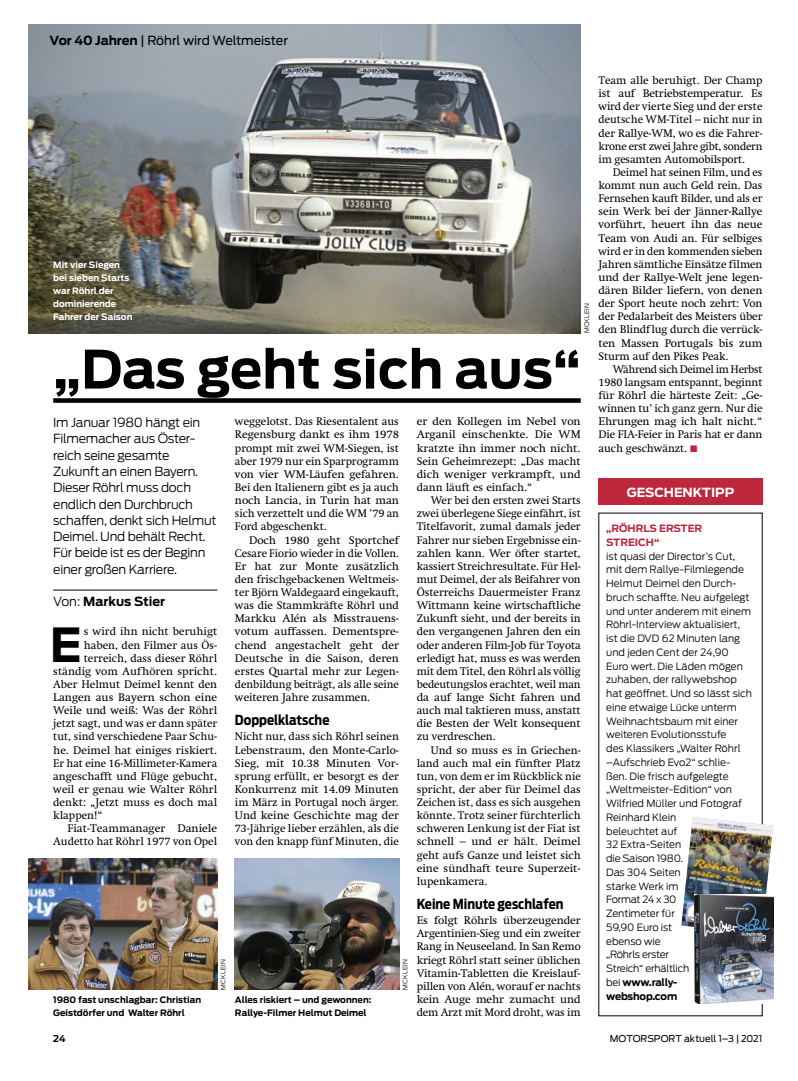
<style>
.page{position:relative;width:798px;height:1081px;background:#fff}
.page>*{position:absolute;margin:0;border:0;box-sizing:border-box;transform-origin:0 0}
.t1{font:700 52.5px "Antenna";color:#000}
.t2{font:700 46.62px "Antenna";color:#000}
.t3{font:700 13.75px "Antenna Condensed";color:#000}
.t4{font:300 12.5px/16.2px "Antenna";letter-spacing:-.02em;color:#000}
.t5{font:12.5px "Antenna";letter-spacing:-.01em;color:#000}
.t6{font:700 12.5px "Antenna";color:#000}
.t7{font:700 12.5px "Antenna";color:#fff}
.t8{font:11.25px/13.1px "Swift LT Std";color:#000;text-align:justify}
.t9{font:300 10px/13.8px "Antenna";color:#000}
.t10{font:700 10px/13.8px "Antenna";color:#bc273c}
.t11{font:9.38px "Antenna";color:#000}
.t12{font:700 9.38px "Antenna";color:#000}
.t13{font:700 8.75px/13.1px "Antenna";color:#000}
.t14{font:700 8.75px/13.1px "Antenna";color:#fff}
.t15{font:300 6.25px "Antenna";letter-spacing:.05em;color:#000}
.s1{font-weight:700}
.s2{font-weight:300}
.s3{color:#bc273c}
</style>
<div class="page">
<img style="left:28px;top:25px;width:552px;height:308px">
<img style="left:681px;top:817px;width:91px;height:110px">
<img style="left:694px;top:895px;width:78px;height:109px">
<img style="left:28px;top:858px;width:189px;height:132px">
<img style="left:235px;top:858px;width:164px;height:132px">
<div style="left:53px;top:398px;width:527px;height:5px;background:#000"></div>
<hr style="left:53px;top:590px;width:164px;height:1px;background:#000">
<div style="left:598px;top:478px;width:164px;height:27px;background:#bc273c"></div>
<p class="t5" style="left:50px;top:33px;width:240px"><span class="s1">Vor 40 Jahren</span> | Röhrl wird Weltmeister</p>
<p class="t14" style="left:53px;top:258px;width:81px">Mit vier Siegen bei sieben Starts war Röhrl der dominierende<br>Fahrer der Saison</p>
<p class="t15" style="left:583px;top:333px;width:32px;rotate:-90deg">MCKLEIN</p>
<h1 class="t1" style="left:53px;top:338px;width:529px">„Das geht sich aus“</h1>
<p class="t4" style="left:53px;top:414px;width:165px">Im Januar 1980 hängt ein<br>Filmemacher aus Öster&shy;reich seine gesamte<br>Zukunft an einen Bayern.<br>Dieser Röhrl muss doch endlich den Durchbruch schaffen, denkt sich Helmut<br>Deimel. Und behält Recht.<br>Für beide ist es der Beginn einer großen Karriere.</p>
<p class="t6" style="left:53px;top:594px;width:113px"><span class="s2">Von:</span> Markus Stier</p>
<h2 class="t2" style="left:50px;top:617px;width:34px">E</h2>
<p class="t8" style="left:84px;top:625px;width:135px">s wird ihn nicht beruhigt</p>
<p class="t8" style="left:235px;top:415px;width:165px">weggelotst. Das Riesentalent aus Regensburg dankt es ihm 1978 prompt mit zwei WM-Siegen, ist aber 1979 nur ein Sparprogramm von vier WM-Läufen gefahren.<br>Bei den Italienern gibt es ja auch noch Lancia, in Turin hat man sich verzettelt und die WM ’79 an Ford abgeschenkt.</p>
<p class="t8" style="left:235px;top:533px;width:165px;text-indent:14px">Doch 1980 geht Sportchef Cesare Fiorio wieder in die Vollen.<br>Er hat zur Monte zusätzlich den frischgebackenen Weltmeis&shy;ter Björn Waldegaard eingekauft, was die Stammkräfte Röhrl und Markku Alén als Misstrauens&shy;votum auffassen. Dementspre&shy;chend angestachelt geht der Deutsche in die Saison, deren erstes Quartal mehr zur Legen&shy;denbildung beiträgt, als alle seine weiteren Jahre zusammen.</p>
<p class="t3" style="left:235px;top:710px;width:96px">Doppelklatsche</p>
<p class="t8" style="left:235px;top:730px;width:165px">Nicht nur, dass sich Röhrl seinen Lebenstraum, den Monte-Carlo-Sieg, mit 10.38 Minuten Vor&shy;sprung erfüllt, er besorgt es der Konkurrenz mit 14.09 Minuten im März in Portugal noch ärger.<br>Und keine Geschichte mag der 73-Jährige lieber erzählen, als die von den knapp fünf Minuten, die</p>
<p class="t8" style="left:416px;top:415px;width:165px">er den Kollegen im Nebel von Arganil einschenkte. Die WM kratzte ihn immer noch nicht.<br>Sein Geheimrezept: „Das macht dich weniger verkrampft, und dann läuft es einfach.“</p>
<p class="t8" style="left:416px;top:494px;width:165px;text-indent:14px">Wer bei den ersten zwei Starts zwei überlegene Siege einfährt, ist Titelfavorit, zumal damals jeder Fahrer nur sieben Ergebnisse ein&shy;zahlen kann. Wer öfter startet, kassiert Streichresultate. Für Hel&shy;mut Deimel, der als Beifahrer von Österreichs Dauermeister Franz Wittmann keine wirtschaftliche Zukunft sieht, und der bereits in den vergangenen Jahren den ein oder anderen Film-Job für Toyota erledigt hat, muss es was werden mit dem Titel, den Röhrl als völlig bedeutungslos erachtet, weil man da auf lange Sicht fahren und auch mal taktieren muss, anstatt die Besten der Welt konsequent zu verdreschen.</p>
<p class="t8" style="left:416px;top:743px;width:165px;text-indent:14px">Und so muss es in Griechen&shy;land auch mal ein fünfter Platz tun, von dem er im Rückblick nie spricht, der aber für Deimel das Zeichen ist, dass es sich ausgehen könnte. Trotz seiner fürchterlich schweren Lenkung ist der Fiat ist schnell – und er hält. Deimel geht aufs Ganze und leistet sich eine sündhaft teure Superzeit&shy;lupenkamera.</p>
<p class="t3" style="left:416px;top:894px;width:148px">Keine Minute geschlafen</p>
<p class="t8" style="left:416px;top:914px;width:165px">Es folgt Röhrls überzeugender Argentinien-Sieg und ein zweiter Rang in Neuseeland. In San Remo kriegt Röhrl statt seiner üblichen Vitamin-Tabletten die Kreislauf&shy;pillen von Alén, worauf er nachts kein Auge mehr zumacht und dem Arzt mit Mord droht, was im</p>
<p class="t8" style="left:84px;top:638px;width:135px">haben, den Filmer aus Ös-</p>
<p class="t8" style="left:84px;top:651px;width:135px">terreich, dass dieser Röhrl</p>
<p class="t8" style="left:53px;top:664px;width:165px">ständig vom Aufhören spricht.</p>
<p class="t8" style="left:53px;top:678px;width:165px">Aber Helmut Deimel kennt den</p>
<p class="t8" style="left:53px;top:691px;width:165px">Langen aus Bayern schon eine</p>
<p class="t8" style="left:53px;top:704px;width:165px">Weile und weiß: Was der Röhrl</p>
<p class="t8" style="left:53px;top:717px;width:165px">jetzt sagt, und was er dann später</p>
<p class="t8" style="left:53px;top:730px;width:165px">tut, sind verschiedene Paar Schu-</p>
<p class="t8" style="left:53px;top:743px;width:165px">he. Deimel hat einiges riskiert.</p>
<p class="t8" style="left:53px;top:756px;width:165px">Er hat eine 16-Millimeter-Kamera</p>
<p class="t8" style="left:53px;top:769px;width:165px">angeschafft und Flüge gebucht,</p>
<p class="t8" style="left:53px;top:783px;width:165px">weil er genau wie Walter Röhrl</p>
<p class="t8" style="left:53px;top:796px;width:165px">denkt: „Jetzt muss es doch mal</p>
<p class="t8" style="left:53px;top:809px;width:51px">klappen!“</p>
<p class="t8" style="left:67px;top:822px;width:151px">Fiat-Teammanager Daniele</p>
<p class="t8" style="left:53px;top:835px;width:165px">Audetto hat Röhrl 1977 von Opel</p>
<p class="t15" style="left:219px;top:990px;width:32px;rotate:-90deg">MCKLEIN</p>
<p class="t15" style="left:401px;top:990px;width:32px;rotate:-90deg">MCKLEIN</p>
<p class="t13" style="left:53px;top:993px;width:149px">1980 fast unschlagbar: Christian<br>Geistdörfer und Walter Röhrl</p>
<p class="t13" style="left:235px;top:993px;width:138px">Alles riskiert – und gewonnen:<br>Rallye-Filmer Helmut Deimel</p>
<p class="t8" style="left:598px;top:74px;width:165px">Team alle beruhigt. Der Champ ist auf Betriebstemperatur. Es wird der vierte Sieg und der erste deutsche WM-Titel – nicht nur in der Rallye-WM, wo es die Fahrer&shy;krone erst zwei Jahre gibt, sondern im gesamten Automobilsport.</p>
<p class="t8" style="left:598px;top:166px;width:165px;text-indent:14px">Deimel hat seinen Film, und es kommt nun auch Geld rein. Das Fernsehen kauft Bilder, und als er sein Werk bei der Jänner-Rallye vorführt, heuert ihn das neue Team von Audi an. Für selbiges wird er in den kommenden sieben Jahren sämtliche Einsätze filmen und der Rallye-Welt jene legen&shy;dären Bilder liefern, von denen der Sport heute noch zehrt: Von der Pedalarbeit des Meisters über den Blindflug durch die verrück&shy;ten Massen Portugals bis zum Sturm auf den Pikes Peak.</p>
<p class="t8" style="left:598px;top:363px;width:165px;text-indent:14px">Während sich Deimel im Herbst 1980 langsam entspannt, beginnt für Röhrl die härteste Zeit: „Ge&shy;winnen tu’ ich ganz gern. Nur die Ehrungen mag ich halt nicht.“ Die FIA-Feier in Paris hat er dann auch geschwänzt. <span class="s3">■</span></p>
<p class="t7" style="left:626px;top:484px;width:109px">GESCHENKTIPP</p>
<p class="t10" style="left:606px;top:521px;width:98px">„RÖHRLS ERSTER<br>STREICH“</p>
<p class="t9" style="left:606px;top:549px;width:147px">ist quasi der Director’s Cut, mit dem Rallye-Filmlegende<br>Helmut Deimel den Durch&shy;bruch schaffte. Neu aufgelegt und unter anderem mit einem<br>Röhrl-Interview aktualisiert, ist die DVD 62 Minuten lang und jeden Cent der 24,90<br>Euro wert. Die Läden mögen zuhaben, der rallywebshop hat geöffnet. Und so lässt sich eine etwaige Lücke unterm<br>Weihnachtsbaum mit einer weiteren Evolutionsstufe<br>des Klassikers „Walter Röhrl –Aufschrieb Evo2“ schlie&shy;ßen. Die frisch aufgelegte „Weltmeister-Edition“ von<br>Wilfried Müller und Fotograf<br>Reinhard Klein<br>beleuchtet auf<br>32 Extra-Seiten<br>die Saison 1980.<br>Das 304 Seiten<br>starke Werk im<br>Format 24 x 30<br>Zentimeter für<br>59,90 Euro ist<br>ebenso wie<br>„Röhrls erster<br>Streich“ erhältlich<br>bei <span class="s1">www.rally-<br>webshop.com</span></p>
<p class="t12" style="left:53px;top:1033px;width:14px">24</p>
<p class="t11" style="left:609px;top:1033px;width:154px">MOTORSPORT aktuell 1–3 | 2021</p>
</div>
